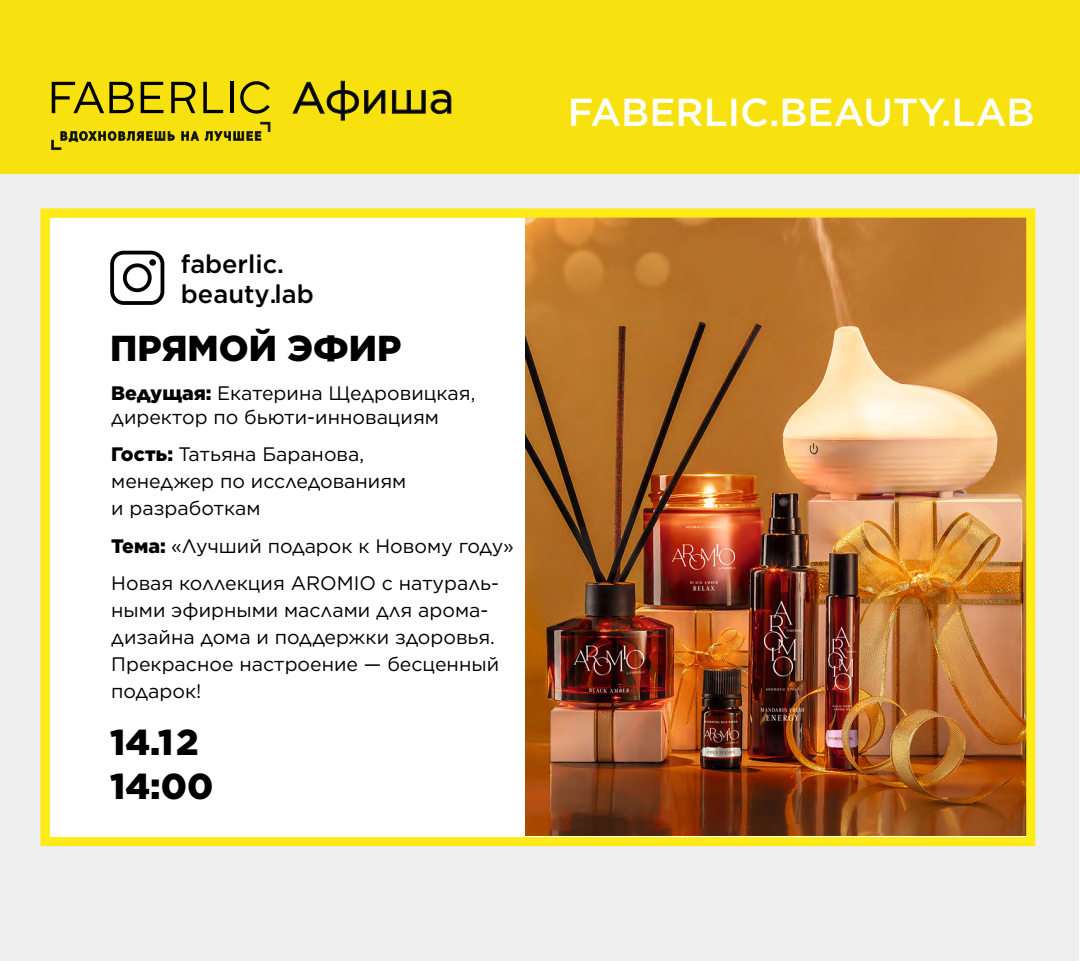
<style>
.page{position:relative;width:1080px;height:961px;background:#fff}
.page>*{position:absolute;margin:0;border:0;box-sizing:border-box;transform-origin:0 0}
.t1{font:500 39px "Gotham";color:#fff}
.t2{font:900 36px/43.2px "Gotham";color:#000}
.t3{font:500 25.5px/30px "Gotham";color:#000}
.t4{font:19.5px/27px "Gotham";color:#000}
.s1{font-weight:900}
</style>
<div class="page">
<div style="left:1px;top:0;width:1078px;height:960px;background:#efefef"></div>
<div style="left:0;top:0;width:1080px;height:173px;background:#f7e210"></div>
<svg style="left:141px;top:82px;width:22px;height:31px"></svg>
<svg style="left:203px;top:82px;width:20px;height:31px"></svg>
<hr style="left:231px;top:82px;width:3px;height:31px;background:#020203">
<svg style="left:171px;top:82px;width:24px;height:31px"></svg>
<svg style="left:52px;top:82px;width:82px;height:31px"></svg>
<svg style="left:240px;top:81px;width:30px;height:33px"></svg>
<svg style="left:51px;top:131px;width:124px;height:19px"></svg>
<svg style="left:181px;top:131px;width:18px;height:10px"></svg>
<svg style="left:205px;top:122px;width:65px;height:19px"></svg>
<svg style="left:292px;top:81px;width:93px;height:39px"></svg>
<svg style="left:392px;top:90px;width:59px;height:24px"></svg>
<div style="left:41px;top:208px;width:994px;height:637px;background:#fff"></div>
<svg style="left:110px;top:250px;width:54px;height:55px"></svg>
<div style="left:149px;top:259px;width:7px;height:7px;background:#020203;border-radius:50%"></div>
<img style="left:526px;top:218px;width:499px;height:617px">
<div style="left:41px;top:208px;width:994px;height:637px;border:9px solid #feeb17"></div>
<h3 class="t3" style="left:181px;top:249px;width:135px">faberlic. beauty.lab</h3>
<h2 class="t2" style="left:110px;top:326px;width:293px">ПРЯМОЙ ЭФИР</h2>
<p class="t4" style="left:111px;top:380px;width:366px;line-height:24px"><span class="s1">Ведущая:</span> Екатерина Щедровицкая, директор по бьюти-инновациям</p>
<p class="t4" style="left:111px;top:440px;width:297px"><span class="s1">Гость:</span> Татьяна Баранова, менеджер по исследованиям и разработкам</p>
<p class="t4" style="left:111px;top:526px;width:404px;line-height:37.5px"><span class="s1">Тема:</span> «Лучший подарок к Новому году»<br>Новая коллекция AROMIO с натураль-</p>
<p class="t4" style="left:111px;top:596px;width:389px">ными эфирными маслами для арома&shy;дизайна дома и поддержки здоровья.<br>Прекрасное настроение — бесценный подарок!</p>
<h2 class="t2" style="left:110px;top:720px;width:105px">14.12<br>14:00</h2>
<h1 class="t1" style="left:568px;top:86px;width:468px">FABERLIC.BEAUTY.LAB</h1>
</div>
